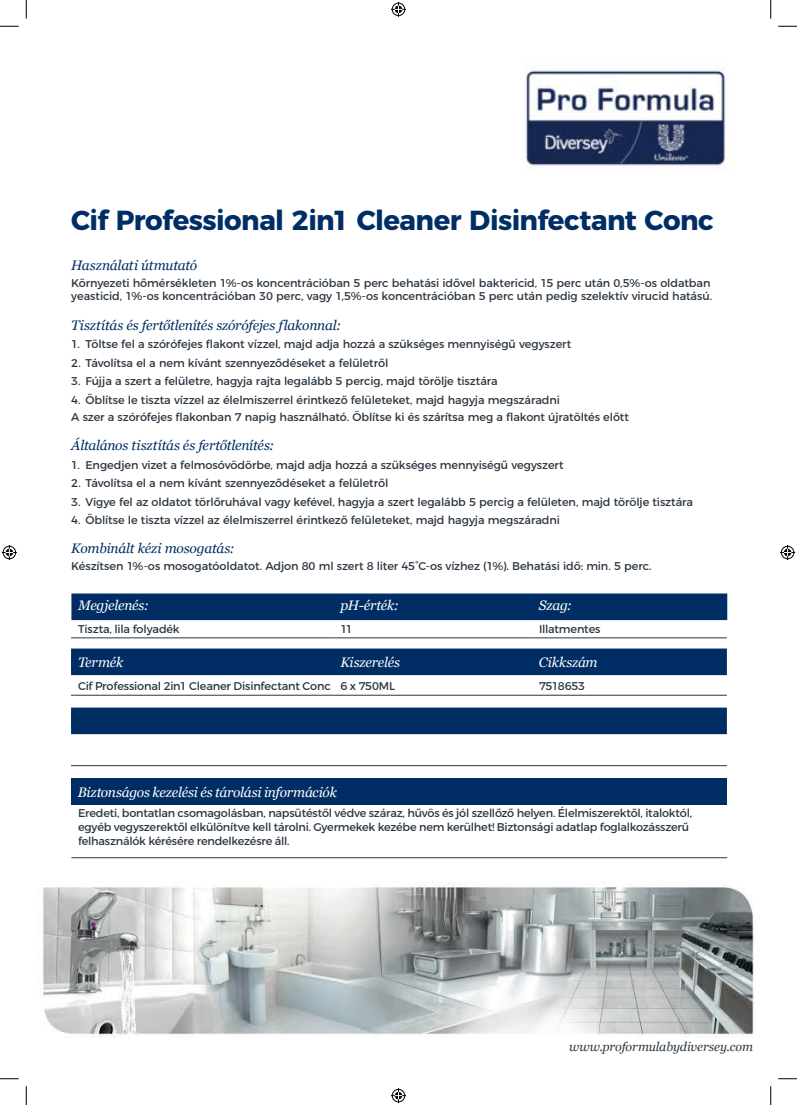
<style>
.page{position:relative;width:797px;height:1105px;background:#fff}
.page>*{position:absolute;margin:0;border:0;box-sizing:border-box;transform-origin:0 0}
.t1{font:700 27.5px "Montserrat";letter-spacing:-.02em;color:#002e64}
.t2{font:italic 13.75px "Georgia";letter-spacing:-.015em;color:#002e64}
.t3{font:italic 13.75px "Georgia";letter-spacing:-.02em;color:#fff}
.t4{font:italic 12.5px "Georgia";letter-spacing:-.01em;color:#2c3741}
.t5{font:11.25px/13.8px "Montserrat";letter-spacing:-.01em;color:#2c3741}
.t6{font:11.25px "Montserrat";letter-spacing:-.03em;color:#2c3741}
</style>
<div class="page">
<img style="left:526px;top:69px;width:200px;height:101px">
<img style="left:43px;top:883px;width:711px;height:154px">
<div style="left:71px;top:648px;width:656px;height:27px;background:#002e64"></div>
<hr style="left:71px;top:695px;width:262px;height:1px;background:#2c3741">
<hr style="left:333px;top:695px;width:199px;height:1px;background:#2c3741">
<hr style="left:532px;top:695px;width:195px;height:1px;background:#2c3741">
<div style="left:71px;top:593px;width:656px;height:27px;background:#002e64"></div>
<hr style="left:71px;top:637px;width:262px;height:1px;background:#2c3741">
<hr style="left:333px;top:637px;width:199px;height:1px;background:#2c3741">
<hr style="left:532px;top:637px;width:195px;height:1px;background:#2c3741">
<div style="left:71px;top:778px;width:655px;height:26px;background:#002e64"></div>
<hr style="left:71px;top:765px;width:656px;height:1px;background:#2c3741">
<svg style="left:0;top:25px;width:19px;height:2px"></svg>
<svg style="left:778px;top:25px;width:19px;height:2px"></svg>
<svg style="left:0;top:1078px;width:19px;height:1px"></svg>
<svg style="left:778px;top:1078px;width:19px;height:1px"></svg>
<svg style="left:25px;top:0;width:2px;height:19px"></svg>
<svg style="left:25px;top:1086px;width:2px;height:19px"></svg>
<svg style="left:770px;top:0;width:1px;height:19px"></svg>
<svg style="left:770px;top:1086px;width:1px;height:19px"></svg>
<svg style="left:391px;top:2px;width:15px;height:15px"></svg>
<svg style="left:391px;top:1088px;width:15px;height:15px"></svg>
<svg style="left:2px;top:545px;width:15px;height:15px"></svg>
<svg style="left:780px;top:545px;width:15px;height:15px"></svg>
<div style="left:71px;top:707px;width:656px;height:27px;background:#002e64"></div>
<hr style="left:71px;top:857px;width:656px;height:1px;background:#2c3741">
<h1 class="t1" style="left:71px;top:198px;width:644px">Cif Professional 2in1 Cleaner Disinfectant Conc</h1>
<p class="t2" style="left:71px;top:255px;width:127px">Használati útmutató</p>
<p class="t5" style="left:71px;top:275px;width:642px">Környezeti hőmérsékleten 1%-os koncentrációban 5 perc behatási idővel baktericid, 15 perc után 0,5%-os oldatban yeasticid, 1%-os koncentrációban 30 perc, vagy 1,5%-os koncentrációban 5 perc után pedig szelektív virucid hatású.</p>
<p class="t2" style="left:71px;top:315px;width:272px">Tisztítás és fertőtlenítés szórófejes flakonnal:</p>
<p class="t5" style="left:71px;top:336px;width:501px">1. Töltse fel a szórófejes flakont vízzel, majd adja hozzá a szükséges mennyiségű vegyszert</p>
<p class="t5" style="left:71px;top:355px;width:318px">2. Távolítsa el a nem kívánt szennyeződéseket a felületről</p>
<p class="t5" style="left:71px;top:373px;width:428px">3. Fújja a szert a felületre, hagyja rajta legalább 5 percig, majd törölje tisztára</p>
<p class="t5" style="left:71px;top:390px;width:559px;line-height:17px">4. Öblítse le tiszta vízzel az élelmiszerrel érintkező felületeket, majd hagyja megszáradni<br>A szer a szórófejes flakonban 7 napig használható. Öblítse ki és szárítsa meg a flakont újratöltés előtt</p>
<p class="t2" style="left:71px;top:435px;width:205px">Általános tisztítás és fertőtlenítés:</p>
<p class="t5" style="left:71px;top:457px;width:494px">1. Engedjen vizet a felmosóvödörbe, majd adja hozzá a szükséges mennyiségű vegyszert</p>
<p class="t5" style="left:71px;top:475px;width:318px">2. Távolítsa el a nem kívánt szennyeződéseket a felületről</p>
<p class="t5" style="left:71px;top:494px;width:623px">3. Vigye fel az oldatot törlőruhával vagy kefével, hagyja a szert legalább 5 percig a felületen, majd törölje tisztára</p>
<p class="t5" style="left:71px;top:512px;width:490px">4. Öblítse le tiszta vízzel az élelmiszerrel érintkező felületeket, majd hagyja megszáradni</p>
<p class="t2" style="left:71px;top:539px;width:165px">Kombinált kézi mosogatás:</p>
<p class="t5" style="left:71px;top:559px;width:582px">Készítsen 1%-os mosogatóoldatot. Adjon 80 ml szert 8 liter 45°C-os vízhez (1%). Behatási idő: min. 5 perc.</p>
<p class="t3" style="left:78px;top:595px;width:72px">Megjelenés:</p>
<p class="t3" style="left:340px;top:595px;width:60px">pH-érték:</p>
<p class="t3" style="left:539px;top:595px;width:35px">Szag:</p>
<p class="t5" style="left:78px;top:621px;width:103px">Tiszta, lila folyadék</p>
<p class="t5" style="left:340px;top:621px;width:14px">11</p>
<p class="t5" style="left:539px;top:621px;width:63px">Illatmentes</p>
<p class="t3" style="left:78px;top:652px;width:47px">Termék</p>
<p class="t3" style="left:340px;top:652px;width:61px">Kiszerelés</p>
<p class="t3" style="left:539px;top:652px;width:60px">Cikkszám</p>
<p class="t5" style="left:78px;top:679px;width:318px">Cif Professional 2in1 Cleaner Disinfectant Conc 6 x 750ML</p>
<p class="t6" style="left:539px;top:677px;width:48px">7518653</p>
<p class="t3" style="left:78px;top:782px;width:261px">Biztonságos kezelési és tárolási információk</p>
<p class="t5" style="left:78px;top:805px;width:615px">Eredeti, bontatlan csomagolásban, napsütéstől védve száraz, hűvös és jól szellőző helyen. Élelmiszerektől, italoktól, egyéb vegyszerektől elkülönítve kell tárolni. Gyermekek kezébe nem kerülhet! Biztonsági adatlap foglalkozásszerű felhasználók kérésére rendelkezésre áll.</p>
<p class="t4" style="left:569px;top:1037px;width:185px">www.proformulabydiversey.com</p>
</div>
